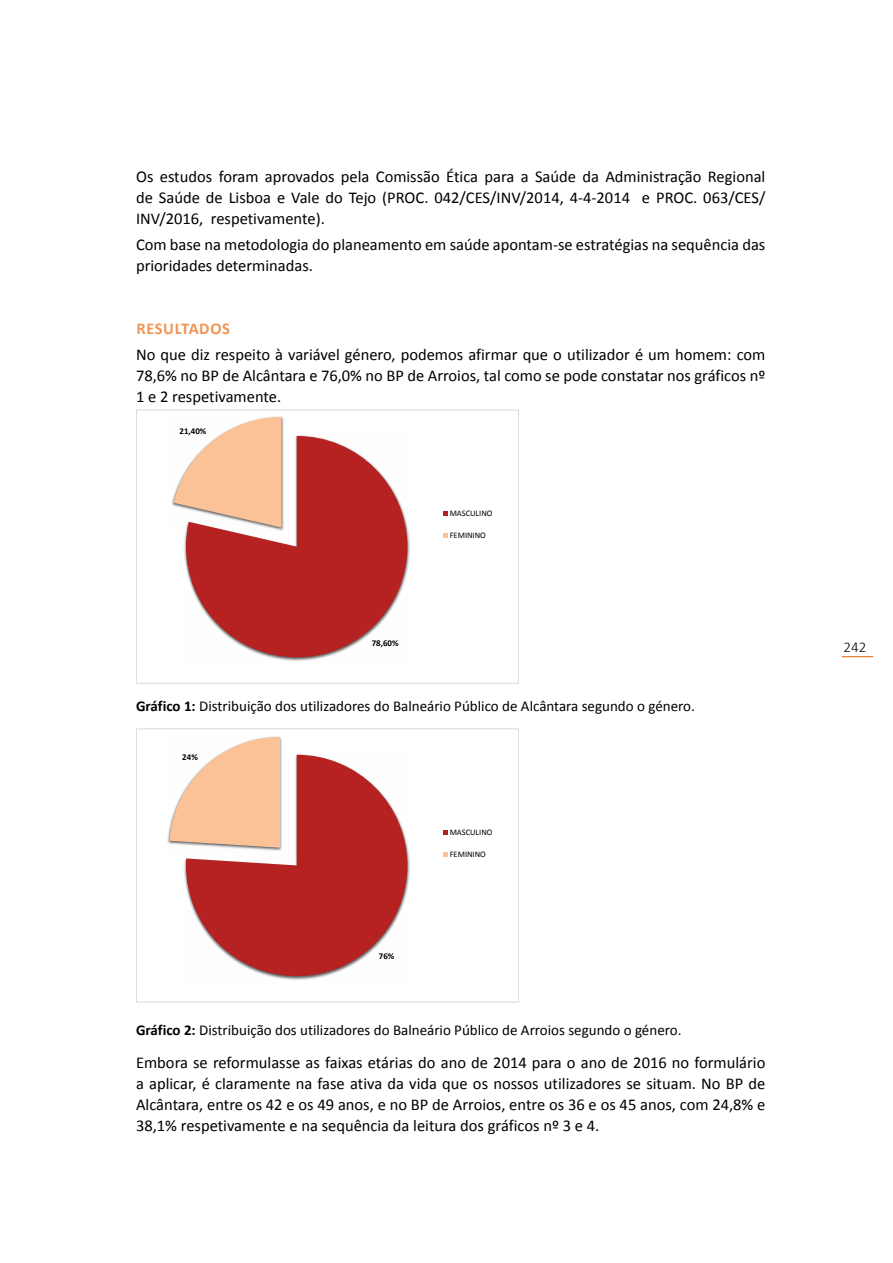
<style>
.page{position:relative;width:893px;height:1263px;background:#fff}
.page>*{position:absolute;margin:0;border:0;box-sizing:border-box;transform-origin:0 0}
.t1{font:16.5px/21px "Calibri";color:#000;text-align:justify}
.t2{font:700 16.5px "Calibri";letter-spacing:.04em;color:#f19454}
.t3{font:15px "Calibri";color:#000}
.t4{font:300 15px "Calibri";color:#000}
.t5{font:700 8.85px "Calibri";letter-spacing:.005em;color:#000}
.t6{font:8.55px "Calibri";color:#000}
.s1{font-weight:700}
</style>
<div class="page">
<hr style="left:842px;top:656px;width:31px;height:1px;background:#ea5f00">
<img style="left:184px;top:435px;width:226px;height:226px">
<img style="left:171px;top:416px;width:114px;height:117px">
<svg style="left:186px;top:436px;width:221px;height:221px;fill:#b62222"></svg>
<svg style="left:174px;top:417px;width:107px;height:111px"></svg>
<svg style="left:443px;top:511px;width:5px;height:5px"></svg>
<svg style="left:443px;top:533px;width:5px;height:5px"></svg>
<div style="left:136px;top:410px;width:383px;height:273px;border:1px solid #d9d9d9"></div>
<img style="left:184px;top:754px;width:226px;height:226px">
<img style="left:167px;top:736px;width:117px;height:117px">
<div style="left:186px;top:755px;width:221px;height:221px;background:#b62222;border-radius:110px"></div>
<svg style="left:170px;top:737px;width:110px;height:111px"></svg>
<svg style="left:443px;top:830px;width:5px;height:4px"></svg>
<svg style="left:443px;top:852px;width:5px;height:5px"></svg>
<div style="left:136px;top:728px;width:383px;height:274px;border:1px solid #d9d9d9"></div>
<p class="t1" style="left:136px;top:167px;width:631px">Os estudos foram aprovados pela Comissão Ética para a Saúde da Administração Regional de Saúde de Lisboa e Vale do Tejo (PROC. 042/CES/INV/2014, 4-4-2014 e PROC. 063/CES/ INV/2016, respetivamente).</p>
<p class="t1" style="left:136px;top:234px;width:631px">Com base na metodologia do planeamento em saúde apontam-se estratégias na sequência das prioridades determinadas.</p>
<p class="t2" style="left:136px;top:318px;width:95px">RESULTADOS</p>
<p class="t1" style="left:136px;top:344px;width:631px">No que diz respeito à variável género, podemos afirmar que o utilizador é um homem: com 78,6% no BP de Alcântara e 76,0% no BP de Arroios, tal como se pode constatar nos gráficos nº 1 e 2 respetivamente.</p>
<p class="t5" style="left:179px;top:425px;width:28px">21,40%</p>
<p class="t5" style="left:372px;top:638px;width:28px">78,60%</p>
<p class="t6" style="left:450px;top:508px;width:44px">MASCULINO</p>
<p class="t6" style="left:450px;top:530px;width:38px">FEMININO</p>
<p class="t3" style="left:136px;top:696px;width:560px"><span class="s1">Gráfico 1:</span> Distribuição dos utilizadores do Balneário Público de Alcântara segundo o género.</p>
<p class="t5" style="left:182px;top:751px;width:17px">24%</p>
<p class="t5" style="left:379px;top:950px;width:17px">76%</p>
<p class="t6" style="left:450px;top:826px;width:44px">MASCULINO</p>
<p class="t6" style="left:450px;top:848px;width:38px">FEMININO</p>
<p class="t3" style="left:136px;top:1020px;width:547px"><span class="s1">Gráfico 2:</span> Distribuição dos utilizadores do Balneário Público de Arroios segundo o género.</p>
<p class="t1" style="left:136px;top:1052px;width:631px">Embora se reformulasse as faixas etárias do ano de 2014 para o ano de 2016 no formulário a aplicar, é claramente na fase ativa da vida que os nossos utilizadores se situam. No BP de Alcântara, entre os 42 e os 49 anos, e no BP de Arroios, entre os 36 e os 45 anos, com 24,8% e 38,1% respetivamente e na sequência da leitura dos gráficos nº 3 e 4.</p>
<p class="t4" style="left:843px;top:638px;width:24px">242</p>
</div>
